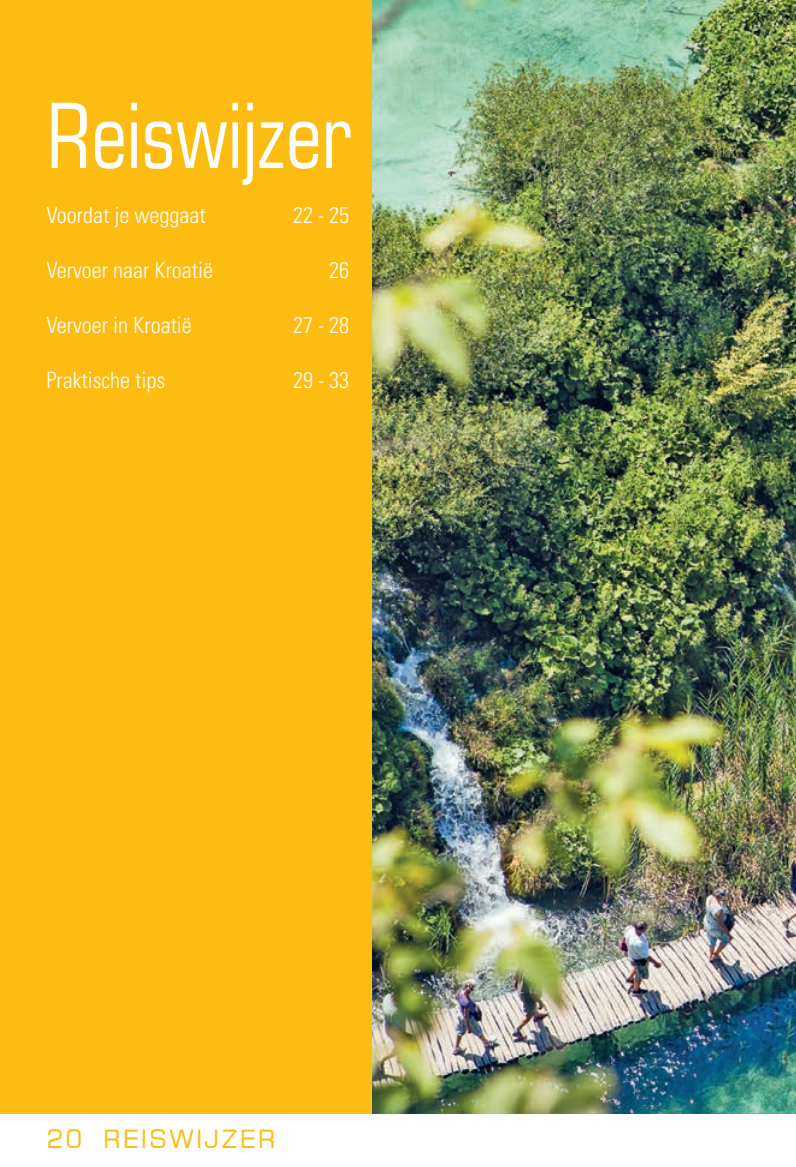
<style>
.page{position:relative;width:796px;height:1167px;background:#fff}
.page>*{position:absolute;margin:0;border:0;box-sizing:border-box;transform-origin:0 0}
.t1{font:condensed 90px "Square 721 BT";color:#fff;scale:.95 1}
.t2{font:25px "Square 721 BT";letter-spacing:.08em;color:#fdbc12}
.t3{font:300 condensed 22.5px "Univers LT Std";color:#fff}
</style>
<div class="page">
<div style="left:0;top:0;width:372px;height:1113px;background:#fdbc12"></div>
<img style="left:372px;top:0;width:423px;height:1113px">
<h1 class="t1" style="left:46px;top:81px;width:322px">Reiswijzer</h1>
<p class="t3" style="left:46px;top:201px;width:161px">Voordat je weggaat</p>
<p class="t3" style="left:293px;top:201px;width:58px">22 - 25</p>
<p class="t3" style="left:46px;top:256px;width:168px">Vervoer naar Kroatië</p>
<p class="t3" style="left:329px;top:256px;width:21px">26</p>
<p class="t3" style="left:46px;top:311px;width:147px">Vervoer in Kroatië</p>
<p class="t3" style="left:293px;top:311px;width:58px">27 - 28</p>
<p class="t3" style="left:46px;top:366px;width:120px">Praktische tips</p>
<p class="t3" style="left:293px;top:366px;width:58px">29 - 33</p>
<p class="t2" style="left:46px;top:1123px;width:230px">20 REISWIJZER</p>
</div>
